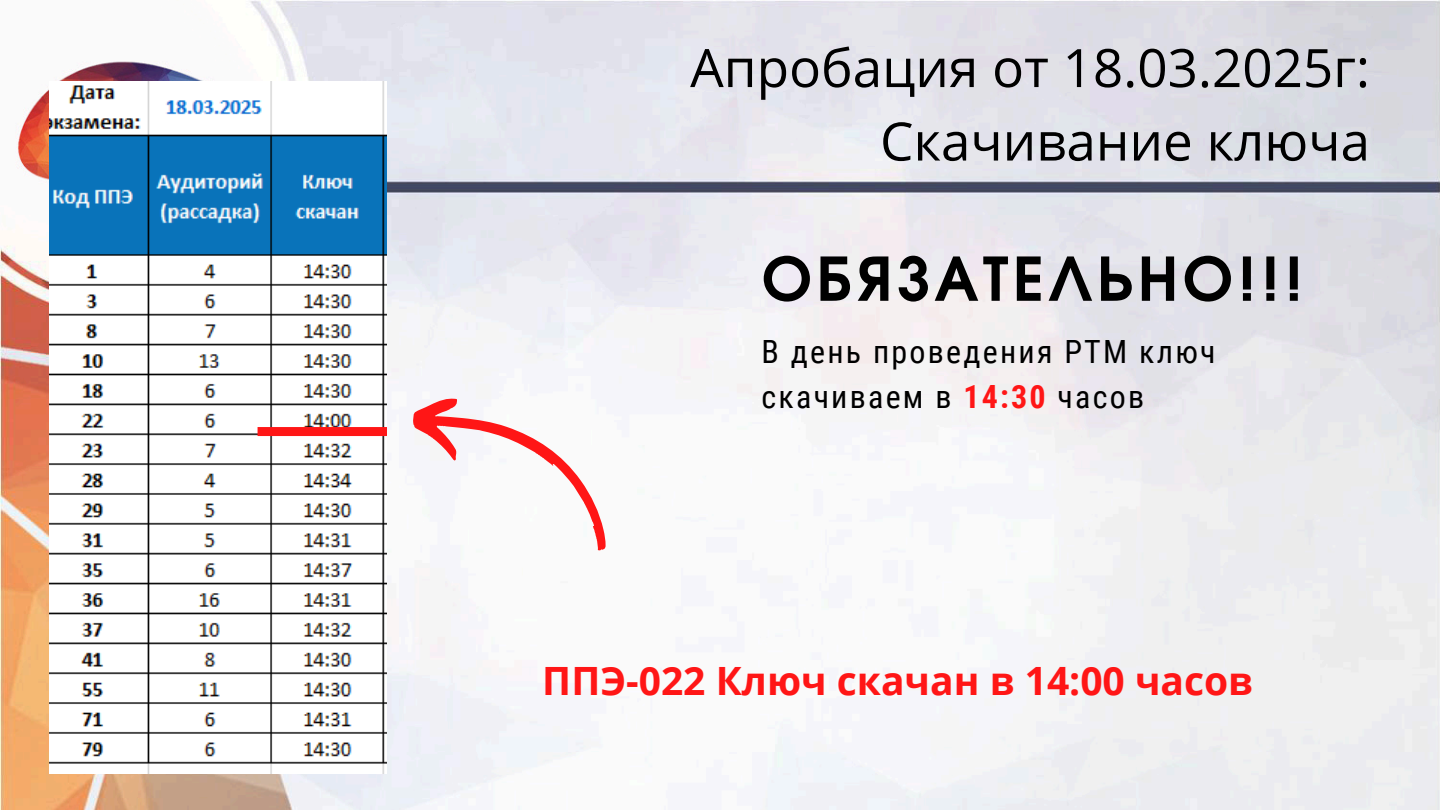
<style>
.page{position:relative;width:1440px;height:810px;background:#fff}
.page>*{position:absolute;margin:0;border:0;box-sizing:border-box;transform-origin:0 0}
.t1{font:700 60px "Evolventa";letter-spacing:.07em;color:#000}
.t2{font:53px/73.5px "Open Sans";color:#000;text-align:right}
.t3{font:700 39px "Open Sans";color:#ff1616}
.t4{font:32px/45.8px "Roboto Condensed";letter-spacing:.07em;color:#000}
.s1{font-weight:700;color:#ff1616}
</style>
<div class="page">
<img style="left:0;top:0;width:1440px;height:810px">
<svg style="left:400px;top:377px;width:236px;height:176px"></svg>
<img style="left:50px;top:81px;width:337px;height:692px">
<div style="left:258px;top:427px;width:129px;height:9px;background:#ff1616"></div>
<p class="t2" style="left:690px;top:30px;width:681px">Апробация от 18.03.2025г:<br>Скачивание ключа</p>
<h2 class="t1" style="left:762px;top:253px;width:543px">ОБЯЗАТЕЛЬНО!!!</h2>
<p class="t4" style="left:762px;top:329px;width:455px">В день проведения РТМ ключ скачиваем в <span class="s1">14:30</span> часов</p>
<p class="t3" style="left:542px;top:654px;width:712px">ППЭ-022 Ключ скачан в 14:00 часов</p>
</div>
